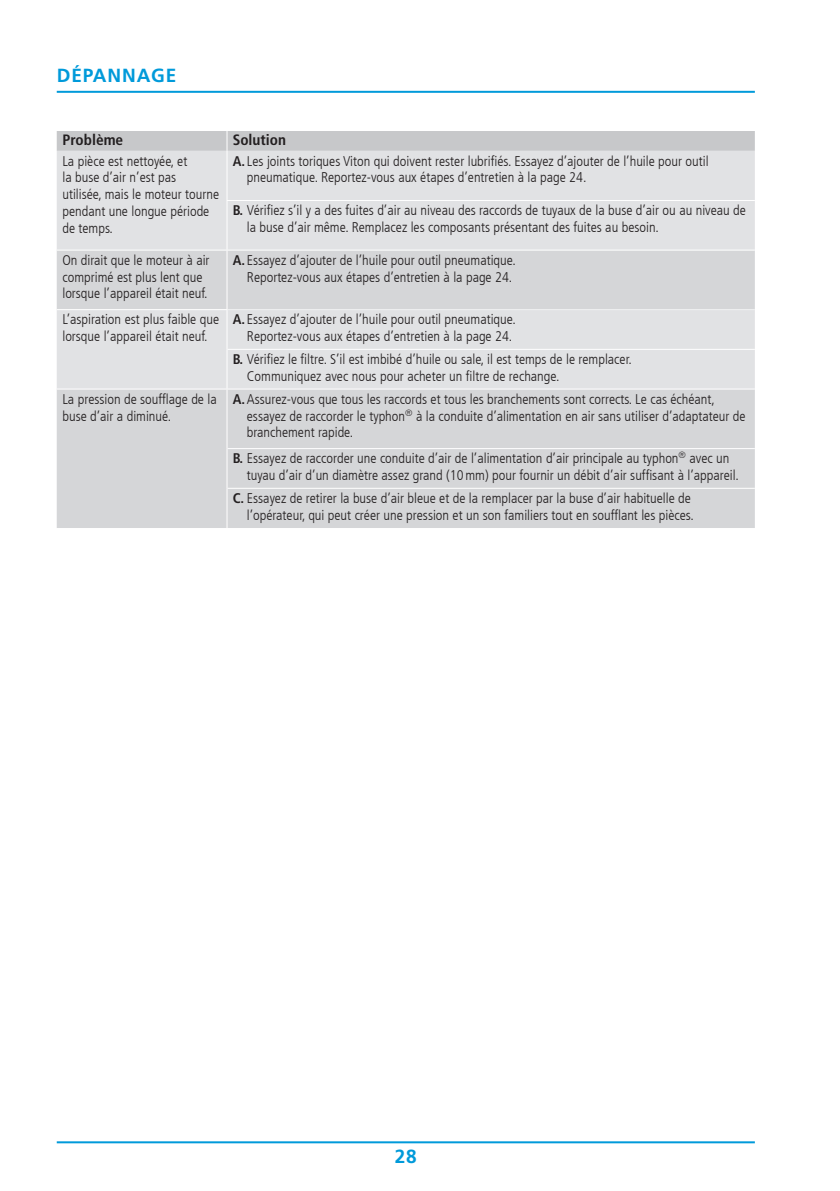
<style>
.page{position:relative;width:840px;height:1191px;background:#fff}
.page>*{position:absolute;margin:0;border:0;box-sizing:border-box;transform-origin:0 0}
.t1{font:700 19px "Frutiger LT Std";letter-spacing:.045em;color:#009ada}
.t2{font:700 condensed 15px "Frutiger LT Com";color:#231f20}
.t3{font:300 condensed 14px/16.8px "Frutiger LT Com";color:#231f20}
.s1{font-weight:700}
</style>
<div class="page">
<hr style="left:57px;top:1141px;width:697px;height:2px;background:#009ada">
<hr style="left:57px;top:91px;width:697px;height:2px;background:#009ada">
<div style="left:57px;top:151px;width:697px;height:99px;background:#e1e2e4"></div>
<svg style="left:57px;top:251px;width:697px;height:277px;background:#d8d9db"></svg>
<hr style="left:226px;top:200px;width:528px;height:1px;background:#fff">
<hr style="left:227px;top:309px;width:527px;height:1px;background:#f0f1f2">
<div style="left:57px;top:131px;width:697px;height:20px;background:#c7c8ca"></div>
<hr style="left:226px;top:251px;width:1px;height:58px;background:#fff">
<hr style="left:226px;top:151px;width:1px;height:49px;background:#fff">
<hr style="left:226px;top:201px;width:1px;height:49px;background:#fff">
<hr style="left:57px;top:309px;width:170px;height:1px;background:#fff">
<hr style="left:226px;top:310px;width:1px;height:39px;background:#fff">
<hr style="left:226px;top:349px;width:1px;height:39px;background:#fff">
<hr style="left:227px;top:349px;width:527px;height:1px;background:#fff">
<hr style="left:226px;top:389px;width:1px;height:59px;background:#fff">
<hr style="left:226px;top:448px;width:1px;height:40px;background:#fff">
<hr style="left:226px;top:488px;width:1px;height:40px;background:#fff">
<hr style="left:227px;top:448px;width:527px;height:1px;background:#fff">
<hr style="left:227px;top:488px;width:527px;height:1px;background:#fff">
<hr style="left:57px;top:388px;width:170px;height:1px;background:#fff">
<hr style="left:227px;top:388px;width:527px;height:1px;background:#fff">
<h1 class="t1" style="left:57px;top:65px;width:121px">DÉPANNAGE</h1>
<p class="t2" style="left:62px;top:131px;width:62px">Problème</p>
<p class="t2" style="left:232px;top:131px;width:55px">Solution</p>
<p class="t3" style="left:62px;top:152px;width:158px">La pièce est nettoyée, et<br>la buse d’air n’est pas<br>utilisée, mais le moteur tourne pendant une longue période de temps.</p>
<p class="t3" style="left:247px;top:152px;width:463px;text-indent:-14px"><span class="s1">A.</span>Les joints toriques Viton qui doivent rester lubrifiés. Essayez d’ajouter de l’huile pour outil pneumatique. Reportez-vous aux étapes d’entretien à la page 24.</p>
<p class="t3" style="left:247px;top:202px;width:500px;text-indent:-14px"><span class="s1">B.</span> Vérifiez s’il y a des fuites d’air au niveau des raccords de tuyaux de la buse d’air ou au niveau de la buse d’air même. Remplacez les composants présentant des fuites au besoin.</p>
<p class="t3" style="left:62px;top:252px;width:149px">On dirait que le moteur à air comprimé est plus lent que lorsque l’appareil était neuf.</p>
<p class="t3" style="left:232px;top:252px;width:284px;text-align:right"><span class="s1">A.</span> Essayez d’ajouter de l’huile pour outil pneumatique.<br>Reportez-vous aux étapes d’entretien à la page 24.</p>
<p class="t3" style="left:62px;top:311px;width:158px">L’aspiration est plus faible que lorsque l’appareil était neuf.</p>
<p class="t3" style="left:232px;top:311px;width:284px;text-align:right"><span class="s1">A.</span> Essayez d’ajouter de l’huile pour outil pneumatique.<br>Reportez-vous aux étapes d’entretien à la page 24.</p>
<p class="t3" style="left:247px;top:351px;width:386px;text-indent:-14px"><span class="s1">B.</span> Vérifiez le filtre. S’il est imbibé d’huile ou sale, il est temps de le remplacer.<br>Communiquez avec nous pour acheter un filtre de rechange.</p>
<p class="t3" style="left:62px;top:391px;width:156px">La pression de soufflage de la buse d’air a diminué.</p>
<p class="t3" style="left:247px;top:391px;width:500px;text-indent:-14px"><span class="s1">A.</span>Assurez-vous que tous les raccords et tous les branchements sont corrects. Le cas échéant, essayez de raccorder le typhon<sup>®</sup> à la conduite d’alimentation en air sans utiliser d’adaptateur de branchement rapide.</p>
<p class="t3" style="left:247px;top:450px;width:493px;text-indent:-14px"><span class="s1">B.</span> Essayez de raccorder une conduite d’air de l’alimentation d’air principale au typhon<sup>®</sup> avec un tuyau d’air d’un diamètre assez grand (10mm) pour fournir un débit d’air suffisant à l’appareil.</p>
<p class="t3" style="left:232px;top:490px;width:462px;text-align:right"><span class="s1">C.</span> Essayez de retirer la buse d’air bleue et de la remplacer par la buse d’air habituelle de l’opérateur, qui peut créer une pression et un son familiers tout en soufflant les pièces.</p>
<h1 class="t1" style="left:394px;top:1145px;width:24px">28</h1>
</div>
